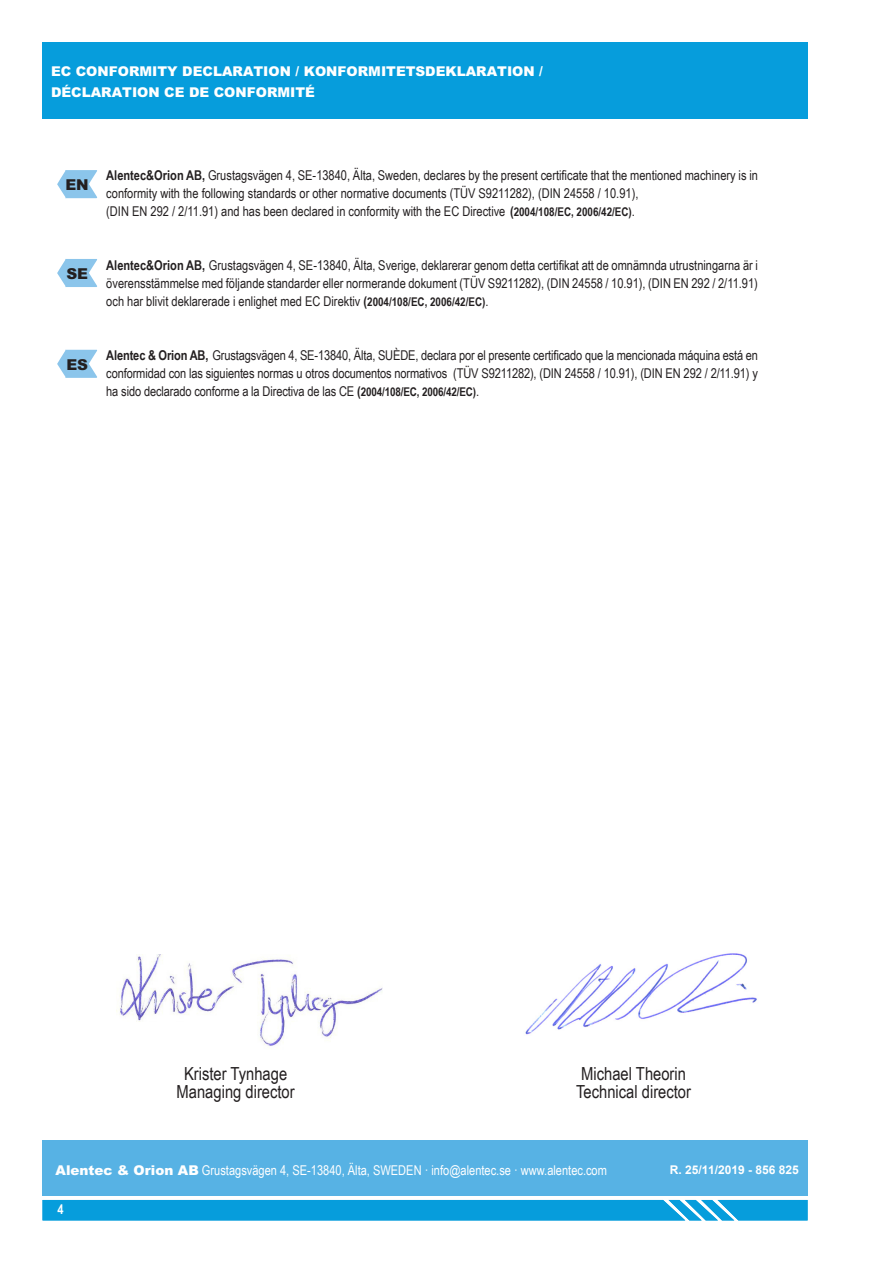
<style>
.page{position:relative;width:893px;height:1263px;background:#fff}
.page>*{position:absolute;margin:0;border:0;box-sizing:border-box;transform-origin:0 0}
.texto_corrido{font:18px "Arial Narrow";color:#231f20}
.t1{font:900 15px "M Arial";color:#231f20}
.TEXTO_CORRIDO{font:13.5px/18px "Arial Narrow";color:#231f20;text-align:justify}
.TEXTO_CORRIDO-2{font:13.5px "Arial Narrow";color:#fff}
.titulos_apartados{font:900 13.5px "M Arial";color:#fff}
.TEXTO_CORRIDO-3{font:700 13.5px "Arial Narrow";color:#fff}
.t2{font:700 12px "Arial";color:#fff}
.s1{font-weight:700}
.s2{font-weight:700;font-size:12px}
.s3{font-family:"M Arial";font-weight:900}
</style>
<div class="page">
<div style="left:43px;top:1140px;width:765px;height:56px;background:#57b2e4"></div>
<div style="left:43px;top:1200px;width:765px;height:20px;background:#069ddc"></div>
<div style="left:43px;top:43px;width:765px;height:76px;background:#069ddc"></div>
<svg style="left:57px;top:170px;width:40px;height:28px"></svg>
<svg style="left:57px;top:259px;width:40px;height:28px"></svg>
<svg style="left:57px;top:350px;width:40px;height:28px"></svg>
<img style="left:525px;top:953px;width:232px;height:82px">
<img style="left:116px;top:955px;width:267px;height:91px">
<p class="titulos_apartados" style="left:51px;top:63px;width:493px">EC CONFORMITY DECLARATION / KONFORMITETSDEKLARATION /</p>
<p class="titulos_apartados" style="left:51px;top:84px;width:265px">DÉCLARATION CE DE CONFORMITÉ</p>
<p class="t1" style="left:65px;top:175px;width:25px">EN</p>
<p class="t1" style="left:66px;top:264px;width:23px">SE</p>
<p class="t1" style="left:66px;top:355px;width:23px">ES</p>
<p class="TEXTO_CORRIDO" style="left:106px;top:166px;width:653px"><span class="s1">Alentec&amp;Orion AB,</span> Grustagsvägen 4, SE-13840, Älta, Sweden, declares by the present certificate that the mentioned machinery is in conformity with the following standards or other normative documents (TÜV S9211282), (DIN 24558 / 10.91),</p>
<p class="TEXTO_CORRIDO" style="left:106px;top:202px;width:530px">(DIN EN 292 / 2/11.91) and has been declared in conformity with the EC Directive <span class="s1">(</span><span class="s2">2004/108/EC, 2006/42/EC)</span>.</p>
<p class="TEXTO_CORRIDO" style="left:106px;top:256px;width:653px"><span class="s1">Alentec&amp;Orion AB,</span> Grustagsvägen 4, SE-13840, Älta, Sverige, deklarerar genom detta certifikat att de omnämnda utrustningarna är i överensstämmelse med följande standarder eller normerande dokument (TÜV S9211282), (DIN 24558 / 10.91), (DIN EN 292 / 2/11.91) och har blivit deklarerade i enlighet med EC Direktiv <span class="s1">(</span><span class="s2">2004/108/EC, 2006/42/EC)</span>.</p>
<p class="TEXTO_CORRIDO" style="left:106px;top:346px;width:653px"><span class="s1">Alentec &amp; Orion AB,</span> Grustagsvägen 4, SE-13840, Älta, SUÈDE, declara por el presente certificado que la mencionada máquina está en conformidad con las siguientes normas u otros documentos normativos (TÜV S9211282), (DIN 24558 / 10.91), (DIN EN 292 / 2/11.91) y ha sido declarado conforme a la Directiva de las CE <span class="s1">(</span><span class="s2">2004/108/EC, 2006/42/EC)</span>.</p>
<p class="texto_corrido" style="left:184px;top:1060px;width:105px">Krister Tynhage</p>
<p class="texto_corrido" style="left:177px;top:1078px;width:120px">Managing director</p>
<p class="texto_corrido" style="left:581px;top:1060px;width:106px">Michael Theorin</p>
<p class="texto_corrido" style="left:576px;top:1078px;width:116px">Technical director</p>
<p class="TEXTO_CORRIDO-2" style="left:56px;top:1160px;width:553px"><span class="s3">Alentec &amp; Orion AB</span> Grustagsvägen 4, SE-13840, Älta, SWEDEN · info@alentec.se · www.alentec.com</p>
<p class="t2" style="left:670px;top:1162px;width:130px">R. 25/11/2019 - 856 825</p>
<p class="TEXTO_CORRIDO-3" style="left:57px;top:1199px;width:8px">4</p>
</div>
